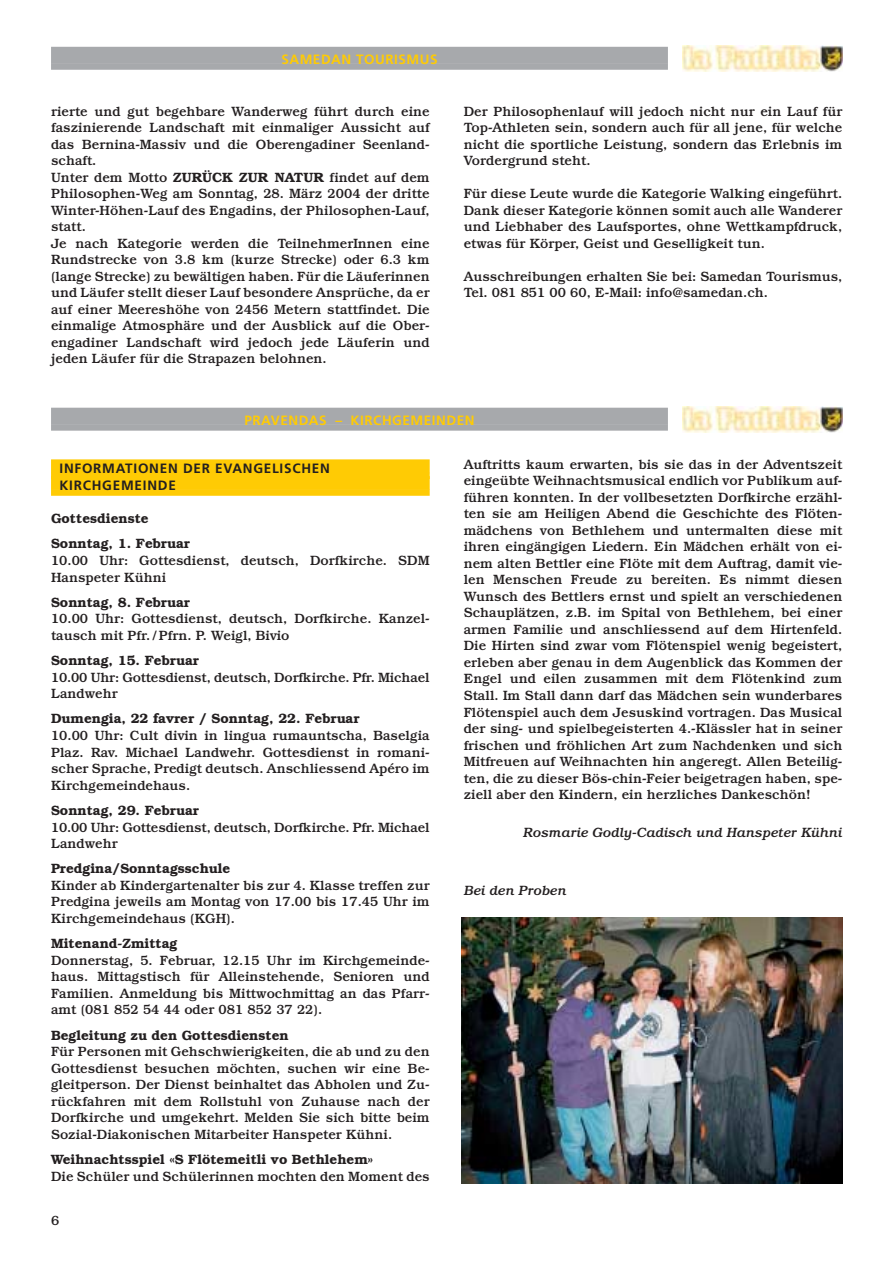
<style>
.page{position:relative;width:893px;height:1262px;background:#fff}
.page>*{position:absolute;margin:0;border:0;box-sizing:border-box;transform-origin:0 0}
.t1{font:500 13.5px/16.5px "Bookman";color:#231f20;text-align:justify}
.t2{font:600 13.5px/25.2px "Bookman";color:#231f20}
.t3{font:italic 500 13.5px "Bookman";color:#231f20}
.t4{font:700 13.5px/16.6px "Frutiger";letter-spacing:.055em;color:#231f20}
.t5{font:700 13.5px "Frutiger";letter-spacing:.04em;color:#ffcb04}
.s1{font-weight:600}
</style>
<div class="page">
<img style="left:683px;top:46px;width:159px;height:25px">
<div style="left:51px;top:47px;width:617px;height:17px;background:#a7a9ac"></div>
<div style="left:51px;top:63px;width:617px;height:7px;background:#a7a9ac"></div>
<img style="left:683px;top:406px;width:159px;height:26px">
<div style="left:51px;top:408px;width:617px;height:17px;background:#a7a9ac"></div>
<div style="left:51px;top:424px;width:617px;height:6px;background:#a7a9ac"></div>
<div style="left:51px;top:459px;width:378px;height:14px;background:#ffcb04"></div>
<div style="left:51px;top:473px;width:378px;height:6px;background:#ffcb04"></div>
<div style="left:51px;top:476px;width:378px;height:14px;background:#ffcb04"></div>
<div style="left:51px;top:489px;width:378px;height:7px;background:#ffcb04"></div>
<img style="left:461px;top:917px;width:381px;height:266px">
<p class="t5" style="left:281px;top:53px;width:158px">SAMEDAN TOURISMUS</p>
<p class="t1" style="left:51px;top:104px;width:380px;text-align:left">rierte und gut begehbare Wanderweg führt durch eine faszinierende Landschaft mit einmaliger Aussicht auf das Bernina-Massiv und die Oberengadiner Seenland&shy;schaft.<br>Unter dem Motto <span class="s1">ZURÜCK ZUR NATUR</span> findet auf dem Philosophen-Weg am Sonntag, 28. März 2004 der dritte Winter-Höhen-Lauf des Engadins, der Philosophen-Lauf, statt.<br>Je nach Kategorie werden die TeilnehmerInnen eine Rundstrecke von 3.8 km (kurze Strecke) oder 6.3 km (lange Strecke) zu bewältigen haben. Für die Läuferinnen und Läufer stellt dieser Lauf besondere Ansprüche, da er auf einer Meereshöhe von 2456 Metern stattfindet. Die einmalige Atmosphäre und der Ausblick auf die Ober&shy;engadiner Landschaft wird jedoch jede Läuferin und jeden Läufer für die Strapazen belohnen.</p>
<p class="t1" style="left:463px;top:104px;width:380px">Der Philosophenlauf will jedoch nicht nur ein Lauf für Top-Athleten sein, sondern auch für all jene, für welche nicht die sportliche Leistung, sondern das Erlebnis im Vordergrund steht.</p>
<p class="t1" style="left:463px;top:187px;width:380px">Für diese Leute wurde die Kategorie Walking eingeführt.<br>Dank dieser Kategorie können somit auch alle Wanderer und Liebhaber des Laufsportes, ohne Wettkampfdruck, etwas für Körper, Geist und Geselligkeit tun.</p>
<p class="t1" style="left:463px;top:269px;width:380px">Ausschreibungen erhalten Sie bei: Samedan Tourismus,<br>Tel. 081 851 00 60, E-Mail: info@samedan.ch.</p>
<p class="t5" style="left:244px;top:414px;width:231px">PRAVENDAS – KIRCHGEMEINDEN</p>
<p class="t4" style="left:60px;top:461px;width:272px">INFORMATIONEN DER EVANGELISCHEN<br>KIRCHGEMEINDE</p>
<p class="t2" style="left:51px;top:507px;width:141px">Gottesdienste<br>Sonntag, 1. Februar</p>
<p class="t1" style="left:51px;top:553px;width:380px">10.00 Uhr: Gottesdienst, deutsch, Dorfkirche. SDM<br>Hanspeter Kühni</p>
<p class="t2" style="left:51px;top:590px;width:141px">Sonntag, 8. Februar</p>
<p class="t1" style="left:51px;top:612px;width:380px">10.00 Uhr: Gottesdienst, deutsch, Dorfkirche. Kanzel&shy;tausch mit Pfr. / Pfrn. P. Weigl, Bivio</p>
<p class="t2" style="left:51px;top:649px;width:149px">Sonntag, 15. Februar</p>
<p class="t1" style="left:51px;top:670px;width:380px">10.00 Uhr: Gottesdienst, deutsch, Dorfkirche. Pfr. Michael<br>Landwehr</p>
<p class="t2" style="left:51px;top:707px;width:310px">Dumengia, 22 favrer / Sonntag, 22. Februar</p>
<p class="t1" style="left:51px;top:728px;width:380px">10.00 Uhr: Cult divin in lingua rumauntscha, Baselgia Plaz. Rav. Michael Landwehr. Gottesdienst in romani&shy;scher Sprache, Predigt deutsch. Anschliessend Apéro im Kirchgemeindehaus.</p>
<p class="t2" style="left:51px;top:798px;width:149px">Sonntag, 29. Februar</p>
<p class="t1" style="left:51px;top:820px;width:380px">10.00 Uhr: Gottesdienst, deutsch, Dorfkirche. Pfr. Michael<br>Landwehr</p>
<p class="t2" style="left:51px;top:857px;width:181px">Predgina/Sonntagsschule</p>
<p class="t1" style="left:51px;top:878px;width:380px">Kinder ab Kindergartenalter bis zur 4. Klasse treffen zur Predgina jeweils am Montag von 17.00 bis 17.45 Uhr im Kirchgemeindehaus (KGH).</p>
<p class="t2" style="left:51px;top:932px;width:128px">Mitenand-Zmittag</p>
<p class="t1" style="left:51px;top:953px;width:380px">Donnerstag, 5. Februar, 12.15 Uhr im Kirchgemeinde&shy;haus. Mittagstisch für Alleinstehende, Senioren und Familien. Anmeldung bis Mittwochmittag an das Pfarr&shy;amt (081 852 54 44 oder 081 852 37 22).</p>
<p class="t2" style="left:51px;top:1023px;width:239px">Begleitung zu den Gottesdiensten</p>
<p class="t1" style="left:51px;top:1044px;width:380px">Für Personen mit Gehschwierigkeiten, die ab und zu den Gottesdienst besuchen möchten, suchen wir eine Be&shy;gleitperson. Der Dienst beinhaltet das Abholen und Zu&shy;rückfahren mit dem Rollstuhl von Zuhause nach der Dorfkirche und umgekehrt. Melden Sie sich bitte beim Sozial-Diakonischen Mitarbeiter Hanspeter Kühni.</p>
<p class="t2" style="left:51px;top:1147px;width:324px">Weihnachtsspiel «S Flötemeitli vo Bethlehem»</p>
<p class="t1" style="left:51px;top:1169px;width:380px">Die Schüler und Schülerinnen mochten den Moment des</p>
<p class="t1" style="left:463px;top:457px;width:380px">Auftritts kaum erwarten, bis sie das in der Adventszeit eingeübte Weihnachtsmusical endlich vor Publikum auf&shy;führen konnten. In der vollbesetzten Dorfkirche erzähl&shy;ten sie am Heiligen Abend die Geschichte des Flöten&shy;mädchens von Bethlehem und untermalten diese mit ihren eingängigen Liedern. Ein Mädchen erhält von ei&shy;nem alten Bettler eine Flöte mit dem Auftrag, damit vie&shy;len Menschen Freude zu bereiten. Es nimmt diesen Wunsch des Bettlers ernst und spielt an verschiedenen Schauplätzen, z.B. im Spital von Bethlehem, bei einer armen Familie und anschliessend auf dem Hirtenfeld.<br>Die Hirten sind zwar vom Flötenspiel wenig begeistert, erleben aber genau in dem Augenblick das Kommen der Engel und eilen zusammen mit dem Flötenkind zum Stall. Im Stall dann darf das Mädchen sein wunderbares Flötenspiel auch dem Jesuskind vortragen. Das Musical der sing- und spielbegeisterten 4.-Klässler hat in seiner frischen und fröhlichen Art zum Nachdenken und sich Mitfreuen auf Weihnachten hin angeregt. Allen Beteilig&shy;ten, die zu dieser Bös-chin-Feier beigetragen haben, spe&shy;ziell aber den Kindern, ein herzliches Dankeschön!</p>
<p class="t3" style="left:523px;top:828px;width:321px">Rosmarie Godly-Cadisch und Hanspeter Kühni</p>
<p class="t3" style="left:463px;top:885px;width:104px">Bei den Proben</p>
<p class="t1" style="left:51px;top:1213px;width:10px">6</p>
</div>
